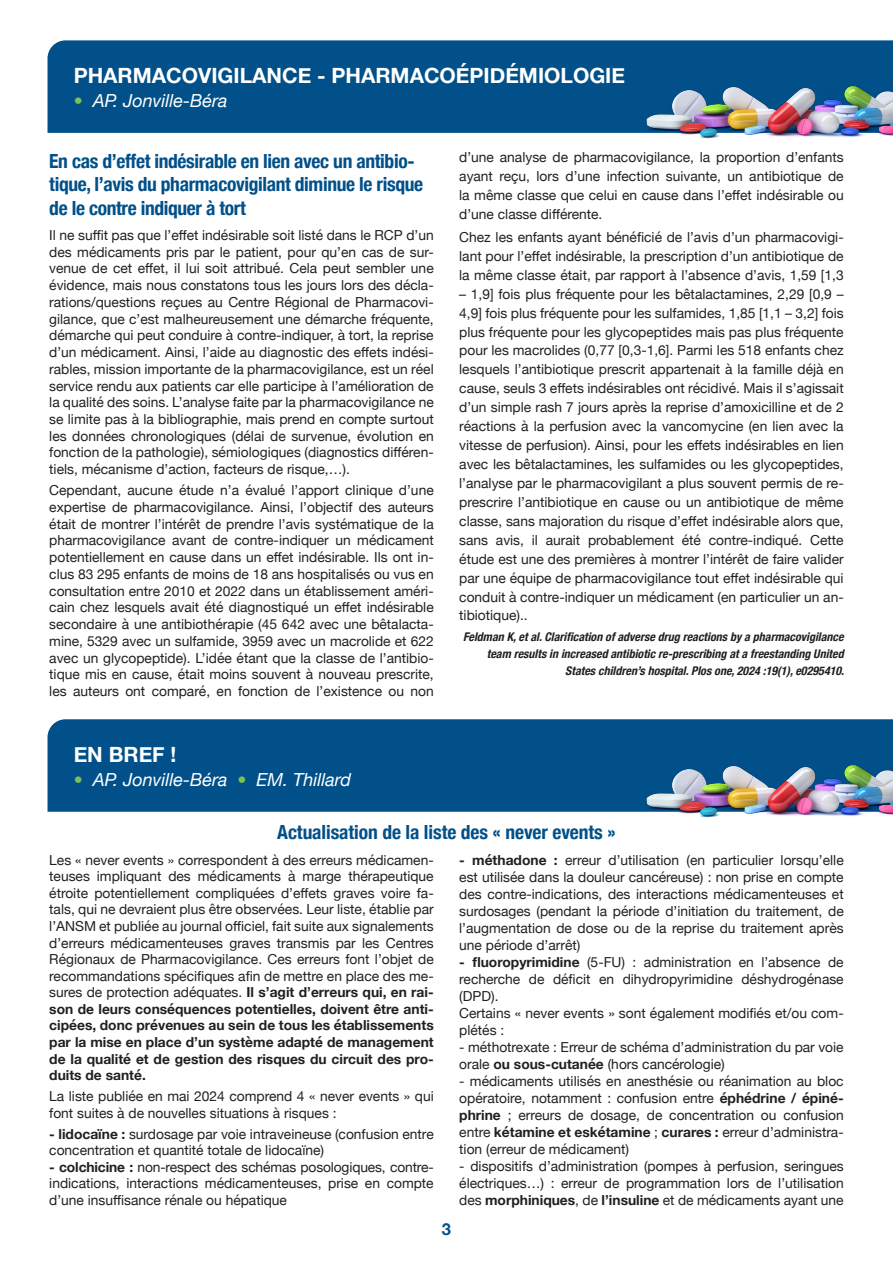
<style>
.page{position:relative;width:893px;height:1263px;background:#fff}
.page>*{position:absolute;margin:0;border:0;box-sizing:border-box;transform-origin:0 0}
.t1{font:700 21px "Helvetica Neue";color:#fff}
.t2{font:700 condensed 19.5px/23.5px "Helvetica Neue";letter-spacing:-.02em;color:#015089}
.t3{font:italic 18px "Helvetica Neue";color:#fff}
.t4{font:700 16.5px "Helvetica Neue";color:#015089}
.t5{font:13.8px/16.8px "Helvetica Neue";color:#231f20;text-align:justify}
.t6{font:italic 700 condensed 12px/16.8px "Helvetica Neue";color:#231f20;text-align:right}
.s1{color:#79c256}
.s2{font-weight:700}
</style>
<div class="page">
<div style="left:48px;top:40px;width:845px;height:93px;background:#015089"></div>
<img style="left:629px;top:56px;width:264px;height:83px">
<div style="left:48px;top:719px;width:845px;height:93px;background:#015089"></div>
<img style="left:629px;top:735px;width:264px;height:83px">
<p class="t1" style="left:74px;top:59px;width:553px">PHARMACOVIGILANCE - PHARMACOÉPIDÉMIOLOGIE</p>
<p class="t3" style="left:74px;top:87px;width:155px"><span class="s1">•</span> AP. Jonville-Béra</p>
<p class="t2" style="left:49px;top:147px;width:375px">En cas d’effet indésirable en lien avec un antibio&shy;tique, l’avis du pharmacovigilant diminue le risque de le contre indiquer à tort</p>
<p class="t5" style="left:49px;top:227px;width:386px">Il ne suffit pas que l’effet indésirable soit listé dans le RCP d’un des médicaments pris par le patient, pour qu’en cas de sur&shy;venue de cet effet, il lui soit attribué. Cela peut sembler une évidence, mais nous constatons tous les jours lors des décla&shy;rations/questions reçues au Centre Régional de Pharmacovi&shy;gilance, que c’est malheureusement une démarche fréquente, démarche qui peut conduire à contre-indiquer, à tort, la reprise d’un médicament. Ainsi, l’aide au diagnostic des effets indési&shy;rables, mission importante de la pharmacovigilance, est un réel service rendu aux patients car elle participe à l’amélioration de la qualité des soins. L’analyse faite par la pharmacovigilance ne se limite pas à la bibliographie, mais prend en compte surtout les données chronologiques (délai de survenue, évolution en fonction de la pathologie), sémiologiques (diagnostics différen&shy;tiels, mécanisme d’action, facteurs de risque,…).</p>
<p class="t5" style="left:49px;top:483px;width:386px">Cependant, aucune étude n’a évalué l’apport clinique d’une expertise de pharmacovigilance. Ainsi, l’objectif des auteurs était de montrer l’intérêt de prendre l’avis systématique de la pharmacovigilance avant de contre-indiquer un médicament potentiellement en cause dans un effet indésirable. Ils ont in&shy;clus 83 295 enfants de moins de 18 ans hospitalisés ou vus en consultation entre 2010 et 2022 dans un établissement améri&shy;cain chez lesquels avait été diagnostiqué un effet indésirable secondaire à une antibiothérapie (45 642 avec une bêtalacta&shy;mine, 5329 avec un sulfamide, 3959 avec un macrolide et 622 avec un glycopeptide). L’idée étant que la classe de l’antibio&shy;tique mis en cause, était moins souvent à nouveau prescrite, les auteurs ont comparé, en fonction de l’existence ou non</p>
<p class="t5" style="left:459px;top:148px;width:386px;line-height:18.9px">d’une analyse de pharmacovigilance, la proportion d’enfants ayant reçu, lors d’une infection suivante, un antibiotique de la même classe que celui en cause dans l’effet indésirable ou d’une classe différente.</p>
<p class="t5" style="left:459px;top:228px;width:386px;line-height:18.9px">Chez les enfants ayant bénéficié de l’avis d’un pharmacovigi&shy;lant pour l’effet indésirable, la prescription d’un antibiotique de la même classe était, par rapport à l’absence d’avis, 1,59 [1,3</p>
<p class="t5" style="left:459px;top:285px;width:386px;line-height:18.9px">– 1,9] fois plus fréquente pour les bêtalactamines, 2,29 [0,9 – 4,9] fois plus fréquente pour les sulfamides, 1,85 [1,1 – 3,2] fois plus fréquente pour les glycopeptides mais pas plus fréquente pour les macrolides (0,77 [0,3-1,6]. Parmi les 518 enfants chez lesquels l’antibiotique prescrit appartenait à la famille déjà en cause, seuls 3 effets indésirables ont récidivé. Mais il s’agissait d’un simple rash 7 jours après la reprise d’amoxicilline et de 2 réactions à la perfusion avec la vancomycine (en lien avec la vitesse de perfusion). Ainsi, pour les effets indésirables en lien avec les bêtalactamines, les sulfamides ou les glycopeptides, l’analyse par le pharmacovigilant a plus souvent permis de re&shy;prescrire l’antibiotique en cause ou un antibiotique de même classe, sans majoration du risque d’effet indésirable alors que, sans avis, il aurait probablement été contre-indiqué. Cette étude est une des premières à montrer l’intérêt de faire valider par une équipe de pharmacovigilance tout effet indésirable qui conduit à contre-indiquer un médicament (en particulier un an&shy;tibiotique)..</p>
<p class="t6" style="left:463px;top:628px;width:386px">FeldmanK,etal.Clarificationofadversedrugreactionsbyapharmacovigilance team resultsinincreasedantibioticre-prescribingatafreestandingUnited<br>Stateschildren’shospital.Plosone,2024 :19(1),e0295410.</p>
<p class="t1" style="left:74px;top:738px;width:104px">EN BREF !</p>
<p class="t3" style="left:74px;top:766px;width:279px"><span class="s1">•</span> AP. Jonville-Béra <span class="s1">•</span> EM. Thillard</p>
<p class="t2" style="left:277px;top:819px;width:340px">Actualisation de la liste des « never events »</p>
<p class="t5" style="left:49px;top:852px;width:386px">Les « never events » correspondent à des erreurs médicamen&shy;teuses impliquant des médicaments à marge thérapeutique étroite potentiellement compliquées d’effets graves voire fa&shy;tals, qui ne devraient plus être observées. Leur liste, établie par l’ANSM et publiée au journal officiel, fait suite aux signalements d’erreurs médicamenteuses graves transmis par les Centres Régionaux de Pharmacovigilance. Ces erreurs font l’objet de recommandations spécifiques afin de mettre en place des me&shy;sures de protection adéquates. <span class="s2">Il s’agit d’erreurs qui, en rai&shy;son de leurs conséquences potentielles, doivent être anti&shy;cipées, donc prévenues au sein de tous les établissements par la mise en place d’un système adapté de management de la qualité et de gestion des risques du circuit des pro&shy;duits de santé.</span></p>
<p class="t5" style="left:49px;top:1089px;width:386px">La liste publiée en mai 2024 comprend 4 « never events » qui font suites à de nouvelles situations à risques :</p>
<p class="t5" style="left:49px;top:1126px;width:386px"><span class="s2">- lidocaïne :</span> surdosage par voie intraveineuse (confusion entre concentration et quantité totale de lidocaïne)</p>
<p class="t5" style="left:49px;top:1159px;width:386px"><span class="s2">- colchicine :</span> non-respect des schémas posologiques, contre&shy;indications, interactions médicamenteuses, prise en compte d’une insuffisance rénale ou hépatique</p>
<p class="t5" style="left:459px;top:852px;width:386px"><span class="s2">- méthadone :</span> erreur d’utilisation (en particulier lorsqu’elle est utilisée dans la douleur cancéreuse) : non prise en compte des contre-indications, des interactions médicamenteuses et surdosages (pendant la période d’initiation du traitement, de l’augmentation de dose ou de la reprise du traitement après une période d’arrêt)</p>
<p class="t5" style="left:459px;top:954px;width:386px"><span class="s2">- fluoropyrimidine</span> (5-FU) : administration en l’absence de recherche de déficit en dihydropyrimidine déshydrogénase (DPD).</p>
<p class="t5" style="left:459px;top:1005px;width:386px">Certains « never events » sont également modifiés et/ou com&shy;plétés :</p>
<p class="t5" style="left:459px;top:1039px;width:386px">- méthotrexate : Erreur de schéma d’administration du par voie orale <span class="s2">ou sous-cutanée</span> (hors cancérologie)</p>
<p class="t5" style="left:459px;top:1073px;width:386px">- médicaments utilisés en anesthésie ou réanimation au bloc opératoire, notamment : confusion entre <span class="s2">éphédrine / épiné&shy;phrine</span> ; erreurs de dosage, de concentration ou confusion entre <span class="s2">kétamine et eskétamine</span> ; <span class="s2">curares :</span> erreur d’administra&shy;tion (erreur de médicament)</p>
<p class="t5" style="left:459px;top:1158px;width:386px">- dispositifs d’administration (pompes à perfusion, seringues électriques…) : erreur de programmation lors de l’utilisation des <span class="s2">morphiniques</span>, de <span class="s2">l’insuline</span> et de médicaments ayant une</p>
<p class="t4" style="left:442px;top:1216px;width:11px">3</p>
</div>
